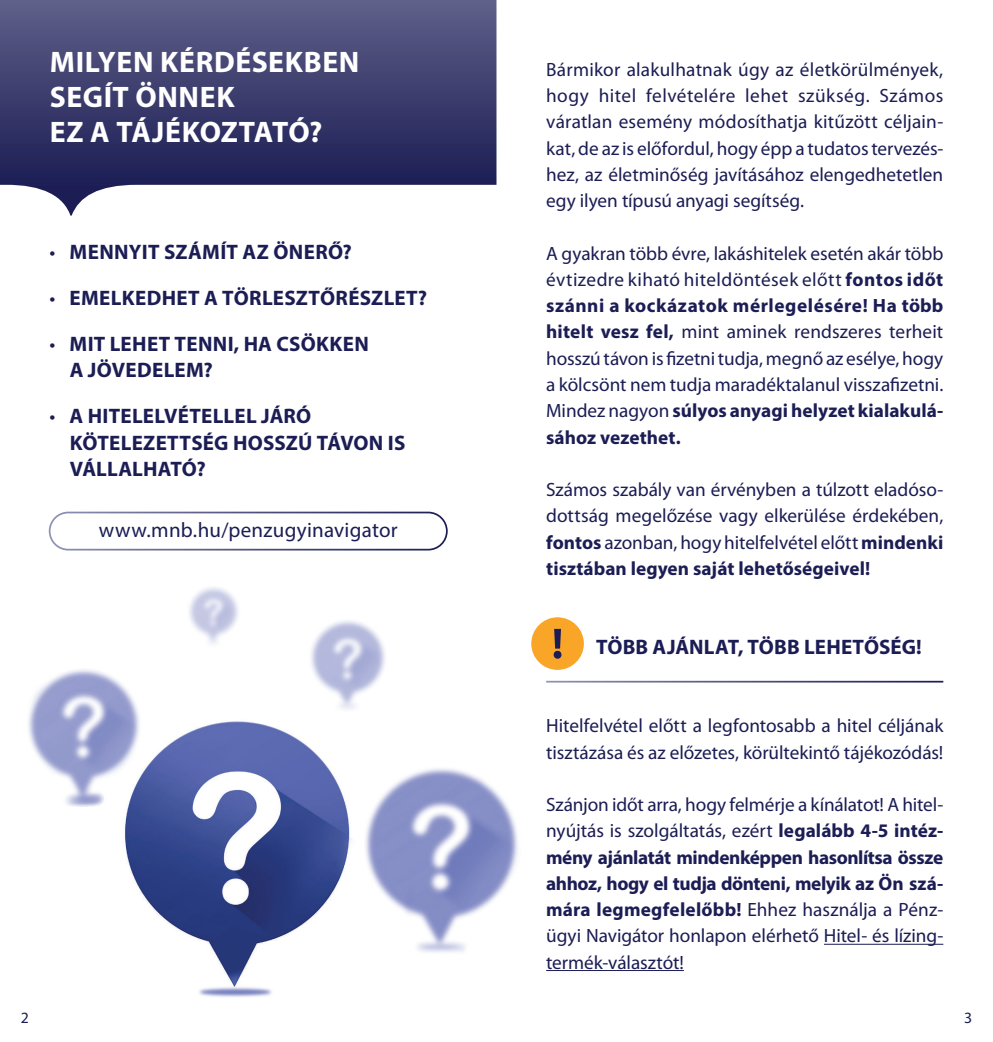
<style>
.page{position:relative;width:993px;height:1042px;background:#fff}
.page>*{position:absolute;margin:0;border:0;box-sizing:border-box;transform-origin:0 0}
.t1{font:700 29.75px/35px "Myriad Pro";letter-spacing:.02em;color:#fff}
.t2{font:700 21px/26.2px "Myriad Pro";letter-spacing:.01em;color:#1b1d54}
.t3{font:21px "Myriad Pro";letter-spacing:.01em;color:#1b1d54}
.t4{font:19.25px/26.2px "Myriad Pro";color:#1b1d54;text-align:justify}
.t5{font:15.75px "Myriad Pro";color:#1b1d54}
.s1{font-weight:400}
.s2{font-weight:700}
</style>
<div class="page">
<svg style="left:0;top:0;width:496px;height:216px;background:#575881"></svg>
<img style="left:28px;top:550px;width:490px;height:447px">
<div style="left:49px;top:512px;width:398px;height:38px;border:2px solid #fff;border-radius:19px"></div>
<hr style="left:823px;top:944px;width:120px;height:1px;background:#1b1d54">
<hr style="left:546px;top:970px;width:137px;height:1px;background:#1b1d54">
<div style="left:531px;top:617px;width:52px;height:53px;background:#f9a628;border-radius:50%"></div>
<svg style="left:553px;top:629px;width:8px;height:30px"></svg>
<h1 class="t1" style="left:50px;top:43px;width:311px">MILYEN KÉRDÉSEKBEN<br>SEGÍT ÖNNEK<br>EZ A TÁJÉKOZTATÓ?</h1>
<p class="t2" style="left:50px;top:238px;width:303px"><span class="s1">•</span> MENNYIT SZÁMÍT AZ ÖNERŐ?</p>
<p class="t2" style="left:50px;top:284px;width:379px"><span class="s1">•</span> EMELKEDHET A TÖRLESZTŐRÉSZLET?</p>
<p class="t2" style="left:70px;top:330px;width:301px;text-indent:-20px"><span class="s1">•</span> MIT LEHET TENNI, HA CSÖKKEN<br>A JÖVEDELEM?</p>
<p class="t2" style="left:70px;top:402px;width:337px;text-indent:-20px"><span class="s1">•</span> A HITELELVÉTELLEL JÁRÓ<br>KÖTELEZETTSÉG HOSSZÚ TÁVON IS<br>VÁLLALHATÓ?</p>
<p class="t3" style="left:99px;top:517px;width:300px">www.mnb.hu/penzugyinavigator</p>
<p class="t4" style="left:546px;top:57px;width:398px">Bármikor alakulhatnak úgy az életkörülmények, hogy hitel felvételére lehet szükség. Számos váratlan esemény módosíthatja kitűzött céljain&shy;kat, de az is előfordul, hogy épp a tudatos tervezés&shy;hez, az életminőség javításához elengedhetetlen egy ilyen típusú anyagi segítség.</p>
<p class="t4" style="left:546px;top:240px;width:398px">A gyakran több évre, lakáshitelek esetén akár több évtizedre kiható hiteldöntések előtt <span class="s2">fontos időt szánni a kockázatok mérlegelésére! Ha több hitelt vesz fel,</span> mint aminek rendszeres terheit hosszú távon is fizetni tudja, megnő az esélye, hogy a kölcsönt nem tudja maradéktalanul visszafizetni.<br>Mindez nagyon <span class="s2">súlyos anyagi helyzet kialakulá&shy;sához vezethet.</span></p>
<p class="t4" style="left:546px;top:477px;width:398px">Számos szabály van érvényben a túlzott eladóso&shy;dottság megelőzése vagy elkerülése érdekében, <span class="s2">fontos</span> azonban, hogy hitelfelvétel előtt <span class="s2">mindenki tisztában legyen saját lehetőségeivel!</span></p>
<p class="t2" style="left:595px;top:632px;width:327px">TÖBB AJÁNLAT, TÖBB LEHETŐSÉG!</p>
<p class="t4" style="left:546px;top:713px;width:398px">Hitelfelvétel előtt a legfontosabb a hitel céljának tisztázása és az előzetes, körültekintő tájékozódás!</p>
<p class="t4" style="left:546px;top:792px;width:398px">Szánjon időt arra, hogy felmérje a kínálatot! A hitel&shy;nyújtás is szolgáltatás, ezért <span class="s2">legalább 4-5 intéz&shy;mény ajánlatát mindenképpen hasonlítsa össze ahhoz, hogy el tudja dönteni, melyik az Ön szá&shy;mára legmegfelelőbb!</span> Ehhez használja a Pénz&shy;ügyi Navigátor honlapon elérhető Hitel- és lízing&shy;termék-választót!</p>
<p class="t5" style="left:21px;top:1008px;width:10px">2</p>
<p class="t5" style="left:963px;top:1008px;width:10px">3</p>
</div>
